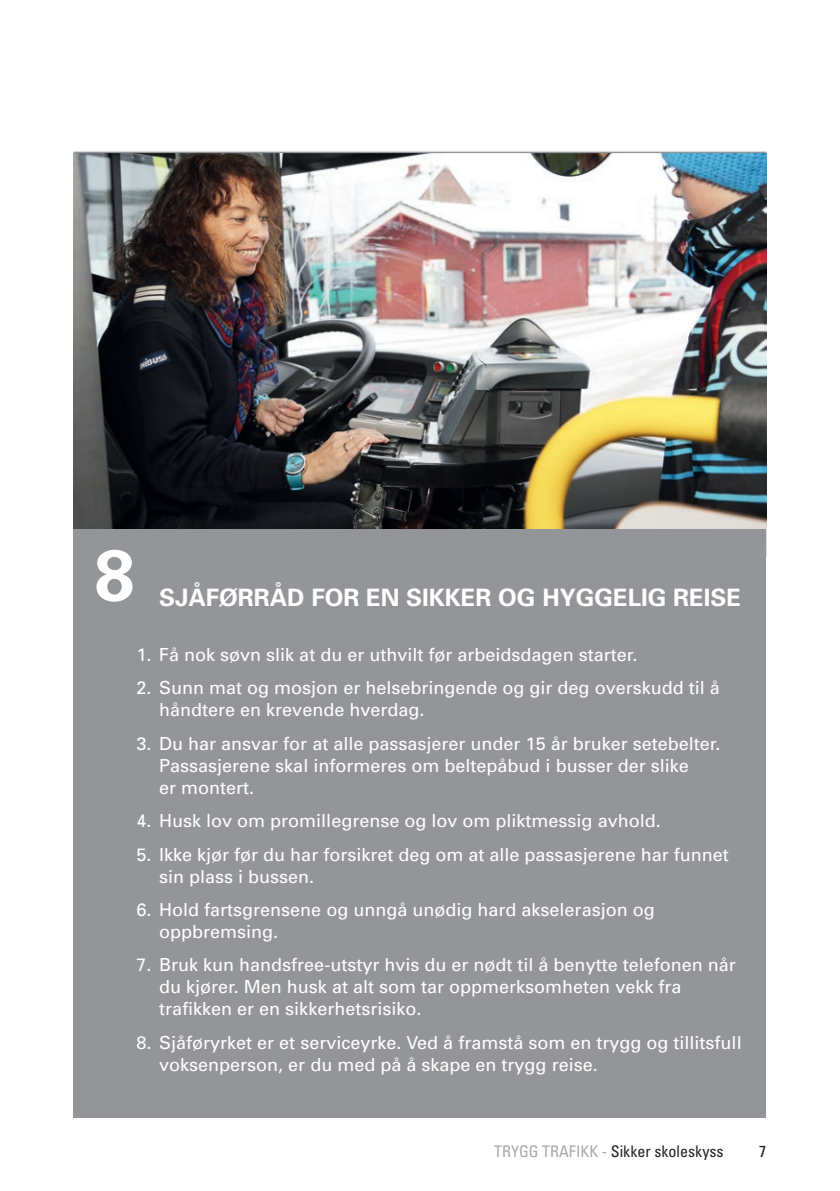
<style>
.page{position:relative;width:840px;height:1191px;background:#fff}
.page>*{position:absolute;margin:0;border:0;box-sizing:border-box;transform-origin:0 0}
.TT_Sub_over_brød{font:700 72px "Univers";color:#fff}
.TT_Sub_over_brød-2{font:700 24px "Univers";color:#fff}
.Brød_tallråd{font:18px/22px "Univers";color:#fff}
.t1{font:condensed 16px "Univers";color:#231f20}
.s1{color:#a8a9ad}
</style>
<div class="page">
<img style="left:74px;top:153px;width:692px;height:404px">
<hr style="left:74px;top:152px;width:691px;height:1px;background:#939598">
<div style="left:74px;top:529px;width:691px;height:588px;background:#939598"></div>
<p class="TT_Sub_over_brød" style="left:94px;top:529px;width:42px">8</p>
<p class="TT_Sub_over_brød-2" style="left:159px;top:582px;width:583px">SJÅFØRRÅD FOR EN SIKKER OG HYGGELIG REISE</p>
<p class="Brød_tallråd" style="left:136px;top:643px;width:502px">1. Få nok søvn slik at du er uthvilt før arbeidsdagen starter.</p>
<p class="Brød_tallråd" style="left:159px;top:676px;width:562px;text-indent:-23px">2. Sunn mat og mosjon er helsebringende og gir deg overskudd til å håndtere en krevende hverdag.</p>
<p class="Brød_tallråd" style="left:159px;top:732px;width:562px;text-indent:-23px">3. Du har ansvar for at alle passasjerer under 15 år bruker setebelter.<br>Passasjerene skal informeres om beltepåbud i busser der slike<br>er montert.</p>
<p class="Brød_tallråd" style="left:136px;top:809px;width:525px">4. Husk lov om promillegrense og lov om pliktmessig avhold.</p>
<p class="Brød_tallråd" style="left:159px;top:842px;width:571px;text-indent:-23px">5. Ikke kjør før du har forsikret deg om at alle passasjerene har funnet sin plass i bussen.</p>
<p class="Brød_tallråd" style="left:159px;top:898px;width:497px;text-indent:-23px">6. Hold fartsgrensene og unngå unødig hard akselerasjon og oppbremsing.</p>
<p class="Brød_tallråd" style="left:159px;top:953px;width:578px;text-indent:-23px">7. Bruk kun handsfree-utstyr hvis du er nødt til å benytte telefonen når du kjører. Men husk at alt som tar oppmerksomheten vekk fra trafikken er en sikkerhetsrisiko.</p>
<p class="Brød_tallråd" style="left:159px;top:1031px;width:583px;text-indent:-23px">8. Sjåføryrket er et serviceyrke. Ved å framstå som en trygg og tillitsfull voksenperson, er du med på å skape en trygg reise.</p>
<p class="t1" style="left:494px;top:1141px;width:231px"><span class="s1">TRYGG TRAFIKK -</span> Sikker skoleskyss</p>
<p class="t1" style="left:758px;top:1141px;width:9px">7</p>
</div>
